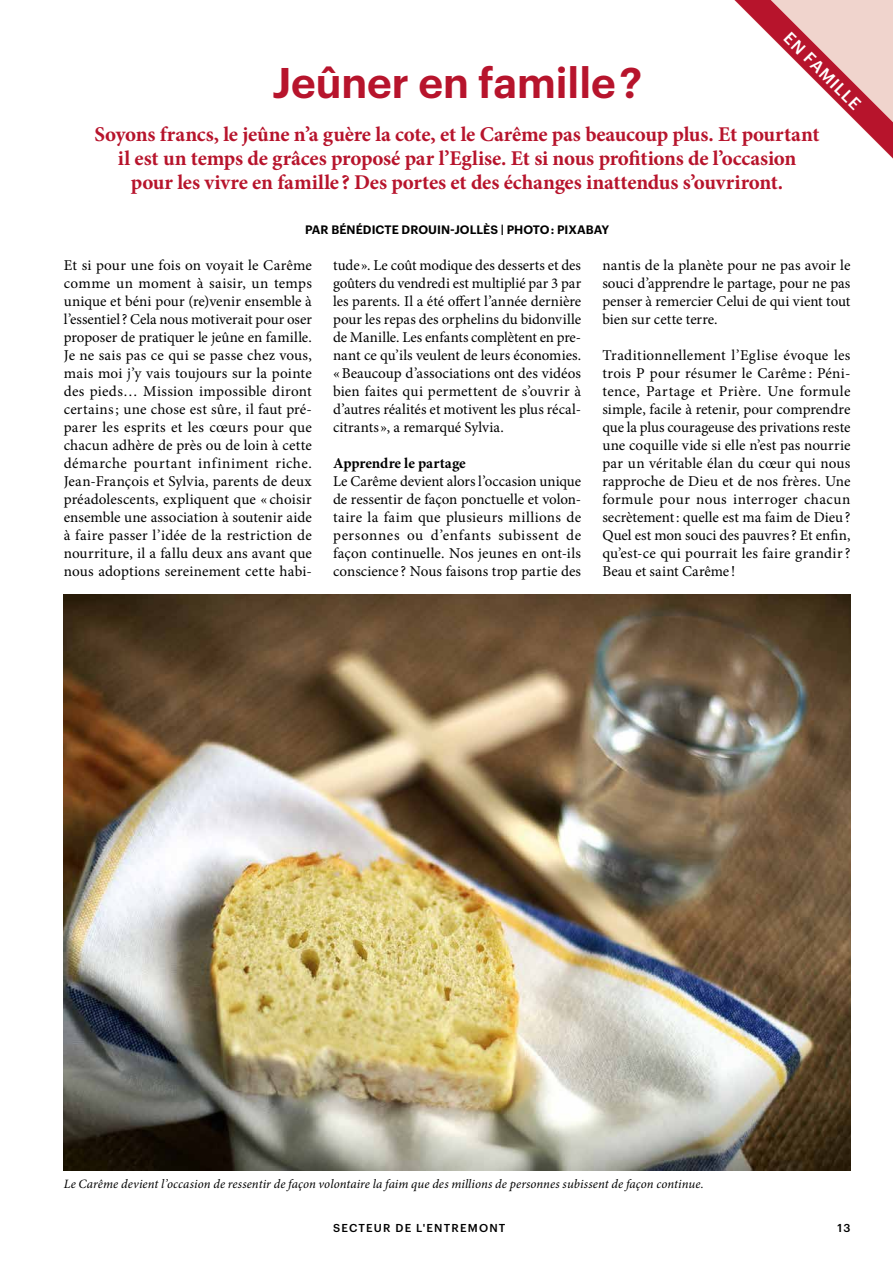
<style>
.page{position:relative;width:893px;height:1263px;background:#fff}
.page>*{position:absolute;margin:0;border:0;box-sizing:border-box;transform-origin:0 0}
.t1{font:600 42px "Graphik";color:#b7142c}
.t2{font:700 21px/24px "Minion Pro";letter-spacing:-.01em;color:#b7142c;text-align:center}
.t3{font:500 16.5px "Graphik";color:#fff}
.t4{font:15px/18px "Minion Pro";letter-spacing:.005em;color:#000;text-align:justify}
.t5{font:700 15px "Minion Pro";letter-spacing:-.005em;color:#000}
.t6{font:italic 12.75px "Minion Pro";letter-spacing:.005em;color:#000}
.t7{font:600 12px "Graphik";letter-spacing:.005em;color:#000}
.t8{font:500 11.25px "Graphik";letter-spacing:.105em;color:#000}
</style>
<div class="page">
<svg style="left:734px;top:0;width:159px;height:159px"></svg>
<img style="left:64px;top:594px;width:786px;height:576px">
<p class="t3" style="left:795px;top:26px;width:103px;rotate:45deg">EN FAMILLE</p>
<h1 class="t1" style="left:272px;top:51px;width:372px">Jeûner en famille ?</h1>
<p class="t2" style="left:95px;top:122px;width:726px">Soyons francs, le jeûne n’a guère la cote, et le Carême pas beaucoup plus. Et pourtant il est un temps de grâces proposé par l’Eglise. Et si nous profitions de l’occasion pour les vivre en famille ? Des portes et des échanges inattendus s’ouvriront.</p>
<p class="t7" style="left:305px;top:220px;width:306px">PAR BÉNÉDICTE DROUIN-JOLLÈS | PHOTO : PIXABAY</p>
<p class="t4" style="left:64px;top:256px;width:250px">Et si pour une fois on voyait le Carême comme un moment à saisir, un temps unique et béni pour (re)venir ensemble à l’essentiel? Cela nous motiverait pour oser proposer de pratiquer le jeûne en famille.<br>Je ne sais pas ce qui se passe chez vous, mais moi j’y vais toujours sur la pointe des pieds… Mission impossible diront certains; une chose est sûre, il faut pré&shy;parer les esprits et les cœurs pour que chacun adhère de près ou de loin à cette démarche pourtant infiniment riche.<br>Jean-François et Sylvia, parents de deux préadolescents, expliquent que « choisir ensemble une association à soutenir aide à faire passer l’idée de la restriction de nourriture, il a fallu deux ans avant que nous adoptions sereinement cette habi-</p>
<p class="t4" style="left:333px;top:256px;width:250px">tude». Le coût modique des desserts et des goûters du vendredi est multiplié par 3 par les parents. Il a été offert l’année dernière pour les repas des orphelins du bidonville de Manille. Les enfants complètent en pre&shy;nant ce qu’ils veulent de leurs économies. «Beaucoup d’associations ont des vidéos bien faites qui permettent de s’ouvrir à d’autres réalités et motivent les plus récal&shy;citrants », a remarqué Sylvia.</p>
<p class="t4" style="left:602px;top:256px;width:250px">nantis de la planète pour ne pas avoir le souci d’apprendre le partage, pour ne pas penser à remercier Celui de qui vient tout bien sur cette terre.</p>
<p class="t4" style="left:602px;top:346px;width:250px">Traditionnellement l’Eglise évoque les trois P pour résumer le Carême : Péni&shy;tence, Partage et Prière. Une formule simple, facile à retenir, pour comprendre que la plus courageuse des privations reste une coquille vide si elle n’est pas nourrie par un véritable élan du cœur qui nous rapproche de Dieu et de nos frères. Une formule pour nous interroger chacun secrètement: quelle est ma faim de Dieu?<br>Quel est mon souci des pauvres? Et enfin, qu’est-ce qui pourrait les faire grandir?<br>Beau et saint Carême!</p>
<p class="t5" style="left:333px;top:453px;width:134px">Apprendre le partage</p>
<p class="t4" style="left:333px;top:472px;width:250px">Le Carême devient alors l’occasion unique de ressentir de façon ponctuelle et volon&shy;taire la faim que plusieurs millions de personnes ou d’enfants subissent de façon continuelle. Nos jeunes en ont-ils conscience ? Nous faisons trop partie des</p>
<p class="t6" style="left:64px;top:1175px;width:641px">Le Carême devient l’occasion de ressentir de façon volontaire la faim que des millions de personnes subissent de façon continue.</p>
<p class="t8" style="left:333px;top:1219px;width:174px">SECTEUR DE L'ENTREMONT</p>
<p class="t8" style="left:837px;top:1219px;width:14px">13</p>
</div>
